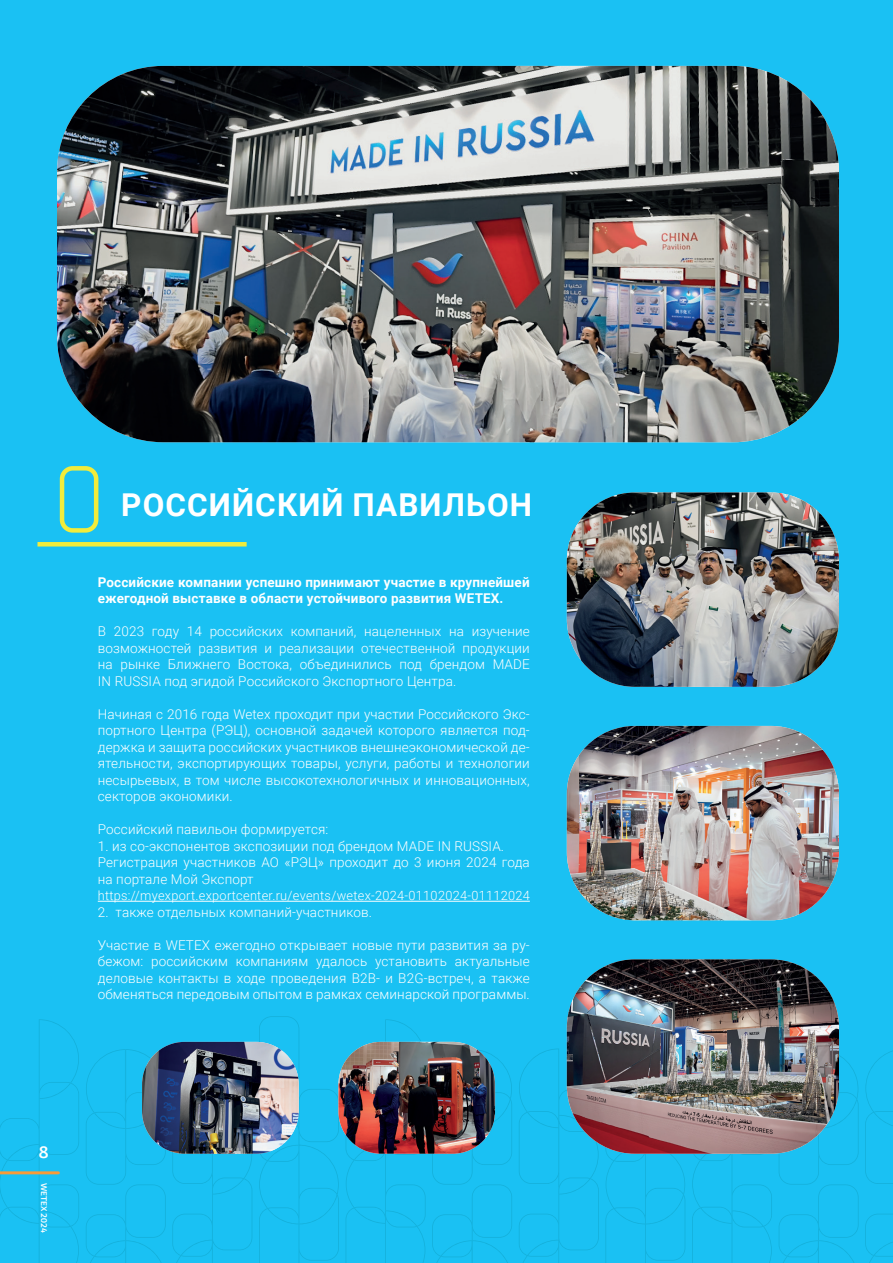
<style>
.page{position:relative;width:893px;height:1263px;background:#1ac1f3}
.page>*{position:absolute;margin:0;border:0;box-sizing:border-box;transform-origin:0 0}
.t1{font:700 31.5px "Roboto";letter-spacing:.035em;color:#fff}
.t2{font:500 18px "Dubai";color:#fff}
.t3{font:300 13.5px/16.5px "Roboto";letter-spacing:.01em;color:#fff;text-align:justify}
.t4{font:700 13.5px/16.5px "Roboto";letter-spacing:.01em;color:#fff}
.t5{font:300 12.75px "Roboto";letter-spacing:.025em;color:#fff}
.t6{font:500 9px "Dubai";color:#fff}
</style>
<div class="page">
<svg style="left:865px;top:1051px;width:28px;height:133px"></svg>
<svg style="left:865px;top:1214px;width:28px;height:49px"></svg>
<svg style="left:692px;top:1154px;width:80px;height:109px"></svg>
<svg style="left:779px;top:1055px;width:80px;height:208px"></svg>
<svg style="left:519px;top:1048px;width:80px;height:215px"></svg>
<svg style="left:605px;top:1154px;width:80px;height:109px"></svg>
<svg style="left:346px;top:1019px;width:80px;height:244px"></svg>
<svg style="left:432px;top:1057px;width:80px;height:206px"></svg>
<svg style="left:172px;top:1154px;width:80px;height:109px"></svg>
<svg style="left:259px;top:1016px;width:80px;height:247px"></svg>
<svg style="left:0;top:1019px;width:79px;height:244px"></svg>
<svg style="left:86px;top:1049px;width:80px;height:214px"></svg>
<hr style="left:0;top:1171px;width:58px;height:3px;background:#f89b38">
<svg style="left:37px;top:466px;width:210px;height:81px"></svg>
<img style="left:57px;top:66px;width:782px;height:376px">
<img style="left:567px;top:492px;width:272px;height:195px">
<img style="left:567px;top:726px;width:272px;height:194px">
<img style="left:142px;top:1042px;width:157px;height:112px">
<img style="left:338px;top:1042px;width:157px;height:112px">
<img style="left:567px;top:959px;width:272px;height:195px">
<hr style="left:98px;top:901px;width:432px;height:1px;background:#fff">
<h1 class="t1" style="left:121px;top:483px;width:412px">РОССИЙСКИЙ ПАВИЛЬОН</h1>
<p class="t4" style="left:98px;top:573px;width:433px">Российские компании успешно принимают участие в крупнейшей ежегодной выставке в области устойчивого развития WETEX.</p>
<p class="t3" style="left:98px;top:623px;width:434px">В 2023 году 14 российских компаний, нацеленных на изучение возможностей развития и реализации отечественной продукции на рынке Ближнего Востока, объединились под брендом MADE IN RUSSIA под эгидой Российского Экспортного Центра.</p>
<p class="t3" style="left:98px;top:705px;width:433px">Начиная с 2016 года Wetex проходит при участии Российского Экс&shy;портного Центра (РЭЦ), основной задачей которого является под&shy;держка и защита российских участников внешне экономической де&shy;ятельности, экспортирующих товары, услуги, работы и технологии не сырьевых, в том числе высокотехнологичных и инновационных, секторов экономики.</p>
<p class="t3" style="left:98px;top:821px;width:232px">Российский павильон формируется:</p>
<p class="t3" style="left:98px;top:837px;width:433px;text-align:left">1. из со-экспонентов экспозиции под брендом MADE IN RUSSIA.<br>Регистрация участников АО «РЭЦ» проходит до 3 июня 2024 года на портале Мой Экспорт</p>
<p class="t5" style="left:98px;top:887px;width:434px">https://myexport.exportcenter.ru/events/wetex-2024-01102024-01112024</p>
<p class="t3" style="left:98px;top:903px;width:276px">2. также отдельных компаний-участников.</p>
<p class="t3" style="left:98px;top:936px;width:434px">Участие в WETEX ежегодно открывает новые пути развития за ру&shy;бежом: российским компаниям удалось установить актуаль ные деловые контакты в ходе проведения B2B- и B2G-встреч, а также обменяться передовым опытом в рамках семинарс кой программы.</p>
<h2 class="t2" style="left:39px;top:1141px;width:11px">8</h2>
<p class="t6" style="left:49px;top:1182px;width:52px;rotate:90deg">WETEX 2024</p>
</div>
